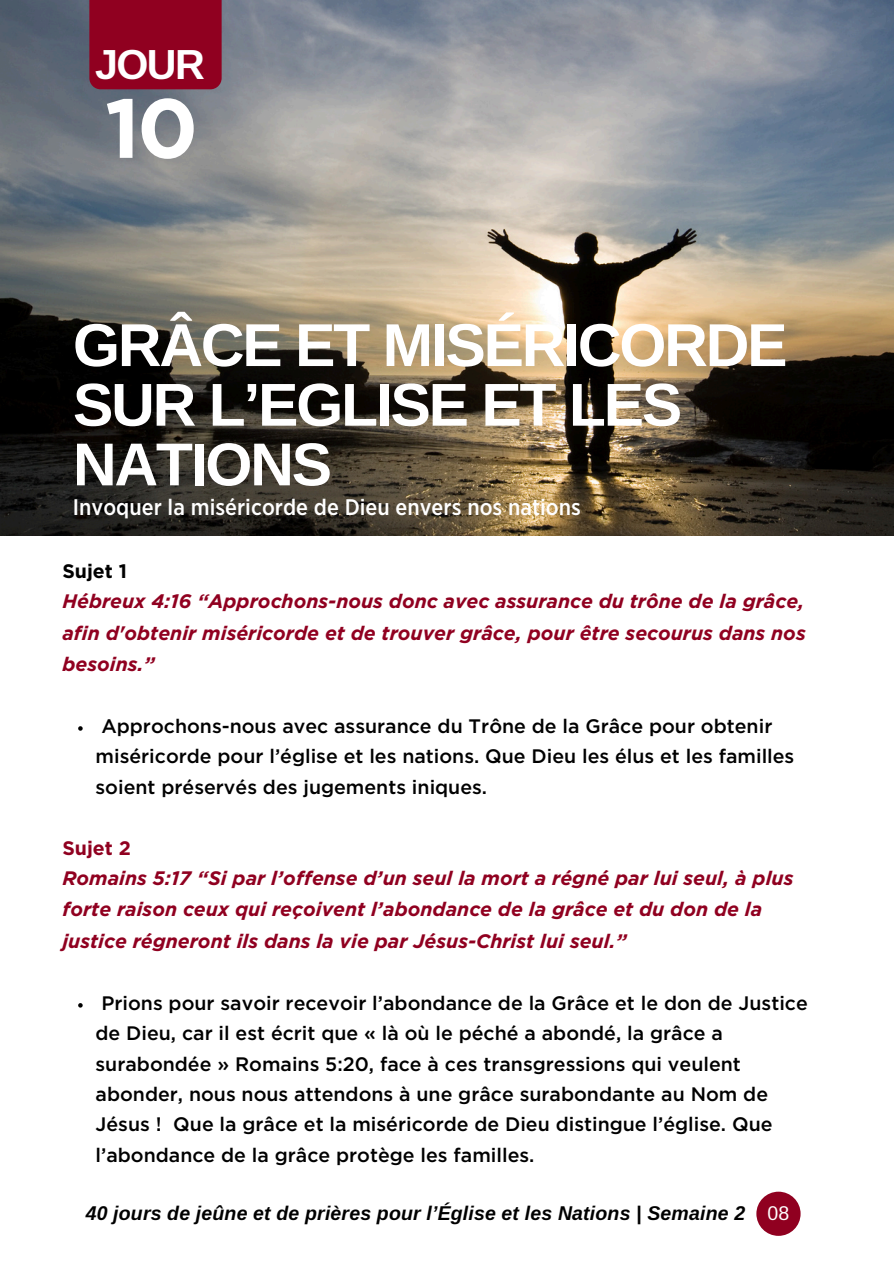
<style>
.page{position:relative;width:894px;height:1264px;background:#fff}
.page>*{position:absolute;margin:0;border:0;box-sizing:border-box;transform-origin:0 0}
.t1{font:700 83.7px "Gotham Pro";color:#fff}
.t2{font:700 60.45px/59.7px "Libra Sans";letter-spacing:-.035em;color:#fff}
.t3{font:700 41.1px "Libra Sans";color:#fff}
.t4{font:500 22.5px "Gotham Pro Narrow";color:#fff}
.t5{font:500 19.5px/30.3px "Gotham Pro";color:#000}
.t6{font:italic 700 19.5px/31.2px "Gotham Pro";color:#900020}
.t7{font:italic 700 19.5px "Libra Sans";letter-spacing:.01em;color:#000}
.t8{font:19.5px "Libra Sans";color:#fff}
.s1{font-style:normal;color:#000}
.s2{font-style:normal}
</style>
<div class="page">
<img style="left:0;top:0;width:893px;height:535px">
<div style="left:89px;top:0;width:132px;height:89px;background:#900020"></div>
<svg style="left:78px;top:726px;width:5px;height:4px"></svg>
<svg style="left:78px;top:1003px;width:5px;height:4px"></svg>
<div style="left:756px;top:1191px;width:44px;height:44px;background:#900020;border-radius:50%"></div>
<p class="t3" style="left:95px;top:41px;width:111px">JOUR</p>
<h1 class="t1" style="left:105px;top:97px;width:95px">10</h1>
<p class="t2" style="left:73px;top:315px;width:716px">GRÂCE ET MISÉRICORDE<br>SUR L’EGLISE ET LES<br>NATIONS</p>
<p class="t4" style="left:73px;top:498px;width:509px">Invoquer la miséricorde de Dieu envers nos nations</p>
<h3 class="t6" style="left:62px;top:557px;width:744px"><span class="s1">Sujet 1<br></span>Hébreux 4:16 “Approchons-nous donc avec assurance du trône de la grâce, afin d'obtenir miséricorde et de trouver grâce, pour être secourus dans nos besoins.”</h3>
<h4 class="t5" style="left:95px;top:712px;width:700px;text-indent:6px">Approchons-nous avec assurance du Trône de la Grâce pour obtenir miséricorde pour l’église et les nations. Que Dieu les élus et les familles soient préservés des jugements iniques.</h4>
<p class="t6" style="left:62px;top:833px;width:732px"><span class="s2">Sujet 2<br></span>Romains 5:17 “Si par l’offense d’un seul la mort a régné par lui seul, à plus forte raison ceux qui reçoivent l’abondance de la grâce et du don de la justice régneront ils dans la vie par Jésus-Christ lui seul.”</p>
<h4 class="t5" style="left:95px;top:989px;width:713px;text-indent:6px">Prions pour savoir recevoir l’abondance de la Grâce et le don de Justice de Dieu, car il est écrit que « là où le péché a abondé, la grâce a surabondée » Romains 5:20, face à ces transgressions qui veulent abonder, nous nous attendons à une grâce surabondante au Nom de Jésus ! Que la grâce et la miséricorde de Dieu distingue l’église. Que l’abondance de la grâce protège les familles.</h4>
<h4 class="t7" style="left:86px;top:1202px;width:661px">40 jours de jeûne et de prières pour l’Église et les Nations | Semaine 2</h4>
<p class="t8" style="left:767px;top:1202px;width:23px">08</p>
</div>
